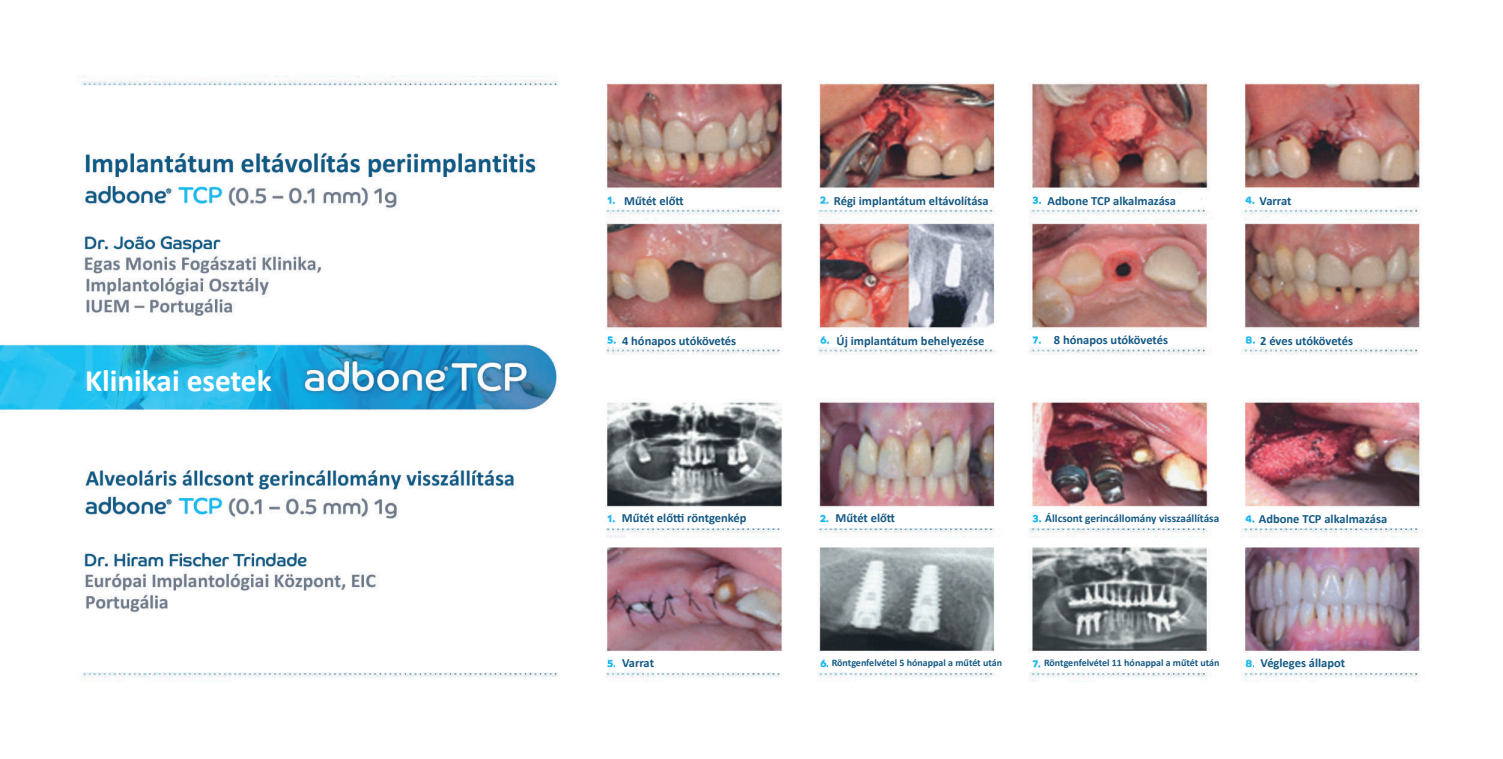
<style>
.page{position:relative;width:1503px;height:759px;background:#fff}
.page>*{position:absolute;margin:0;border:0;box-sizing:border-box;transform-origin:0 0}
.t1{font:700 31.25px "Calibri";color:#fff}
.t2{font:700 12.5px "Calibri";color:#145984}
.t3{font:700 11.25px "Calibri";color:#145984}
.t4{font:700 10px "Calibri";color:#145984}
</style>
<div class="page">
<img style="left:0;top:76px;width:1422px;height:606px">
<div style="left:616px;top:194px;width:125px;height:13px;background:#fff"></div>
<div style="left:829px;top:194px;width:125px;height:13px;background:#fff"></div>
<div style="left:1041px;top:194px;width:160px;height:13px;background:#fff"></div>
<div style="left:1255px;top:194px;width:140px;height:13px;background:#fff"></div>
<div style="left:616px;top:333px;width:125px;height:13px;background:#fff"></div>
<div style="left:829px;top:333px;width:147px;height:13px;background:#fff"></div>
<div style="left:1042px;top:333px;width:159px;height:14px;background:#fff"></div>
<div style="left:1255px;top:333px;width:141px;height:13px;background:#fff"></div>
<div style="left:616px;top:510px;width:125px;height:13px;background:#fff"></div>
<div style="left:829px;top:510px;width:147px;height:13px;background:#fff"></div>
<div style="left:1042px;top:510px;width:159px;height:14px;background:#fff"></div>
<div style="left:1255px;top:510px;width:172px;height:13px;background:#fff"></div>
<div style="left:615px;top:656px;width:125px;height:14px;background:#fff"></div>
<div style="left:828px;top:656px;width:171px;height:13px;background:#fff"></div>
<div style="left:1041px;top:656px;width:174px;height:14px;background:#fff"></div>
<div style="left:1254px;top:656px;width:140px;height:14px;background:#fff"></div>
<h1 class="t1" style="left:85px;top:359px;width:188px">Klinikai esetek</h1>
<p class="t2" style="left:624px;top:192px;width:61px">Műtét előtt</p>
<p class="t2" style="left:834px;top:192px;width:156px">Régi implantátum eltávolítása</p>
<p class="t2" style="left:1047px;top:191px;width:130px">Adbone TCP alkalmazása</p>
<p class="t2" style="left:1259px;top:192px;width:33px">Varrat</p>
<p class="t2" style="left:622px;top:331px;width:116px">4 hónapos utókövetés</p>
<p class="t2" style="left:836px;top:331px;width:149px">Új implantátum behelyezése</p>
<p class="t2" style="left:1053px;top:331px;width:116px">8 hónapos utókövetés</p>
<p class="t2" style="left:1260px;top:332px;width:94px">2 éves utókövetés</p>
<p class="t2" style="left:622px;top:509px;width:126px">Műtét előtti röntgenkép</p>
<p class="t2" style="left:835px;top:509px;width:61px">Műtét előtt</p>
<p class="t3" style="left:1045px;top:510px;width:175px">Állcsont gerincállomány visszaállítása</p>
<p class="t2" style="left:1258px;top:509px;width:130px">Adbone TCP alkalmazása</p>
<p class="t2" style="left:622px;top:653px;width:33px">Varrat</p>
<p class="t4" style="left:831px;top:655px;width:172px">Röntgenfelvétel 5 hónappal a műtét után</p>
<p class="t4" style="left:1044px;top:655px;width:177px">Röntgenfelvétel 11 hónappal a műtét után</p>
<p class="t2" style="left:1260px;top:654px;width:86px">Végleges állapot</p>
</div>
